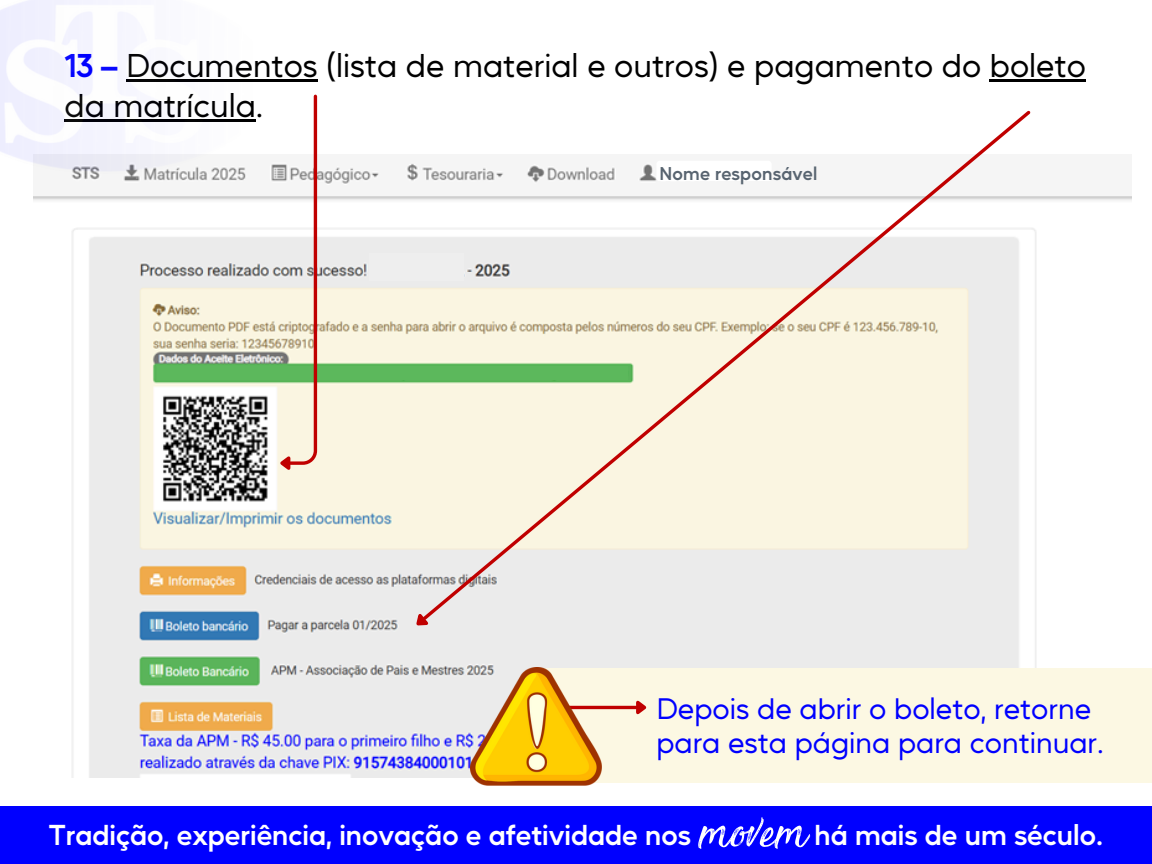
<style>
.page{position:relative;width:1152px;height:864px;background:#fff}
.page>*{position:absolute;margin:0;border:0;box-sizing:border-box;transform-origin:0 0}
.t1{font:67.65px "Sensationsand Qualities";color:#fff}
.t2{font:31.95px/40.5px "Mustica Pro";color:#000}
.t3{font:28.8px/33.8px "Mustica Pro";color:#00f}
.t4{font:600 27.9px "Mustica Pro";color:#fff}
.t5{font:600 18px "Mustica Pro";letter-spacing:.01em;color:#586470}
.s1{font-weight:600;color:#00f}
</style>
<div class="page">
<hr style="left:126px;top:79px;width:192px;height:2px;background:#000">
<hr style="left:990px;top:79px;width:96px;height:2px;background:#000">
<img style="left:33px;top:163px;width:1098px;height:615px">
<div style="left:157px;top:366px;width:470px;height:14px;background:#5cb85c"></div>
<img style="left:0;top:0;width:281px;height:183px">
<svg style="left:276px;top:93px;width:43px;height:380px"></svg>
<div style="left:537px;top:668px;width:615px;height:115px;background:#fcf8e3"></div>
<hr style="left:522px;top:706px;width:114px;height:3px;background:#c00000">
<svg style="left:633px;top:700px;width:14px;height:15px"></svg>
<img style="left:471px;top:667px;width:130px;height:118px">
<svg style="left:420px;top:110px;width:613px;height:513px"></svg>
<svg style="left:406px;top:607px;width:27px;height:28px"></svg>
<div style="left:0;top:807px;width:1152px;height:57px;background:#00f"></div>
<div style="left:656px;top:161px;width:116px;height:20px;background:#fff;border-radius:3px"></div>
<div style="left:369px;top:254px;width:95px;height:27px;background:#eee"></div>
<p class="t2" style="left:65px;top:44px;width:1023px"><span class="s1">13 –</span> Documentos (lista de material e outros) e pagamento do boleto da matrícula.</p>
<h4 class="t5" style="left:660px;top:161px;width:159px">Nome responsável</h4>
<p class="t3" style="left:656px;top:691px;width:449px">Depois de abrir o boleto, retorne para esta página para continuar.</p>
<h3 class="t4" style="left:49px;top:816px;width:644px">Tradição, experiência, inovação e afetividade nos</h3>
<h4 class="t1" style="left:702px;top:796px;width:109px">movem</h4>
<h1 class="t4" style="left:815px;top:816px;width:290px">há mais de um século.</h1>
</div>
